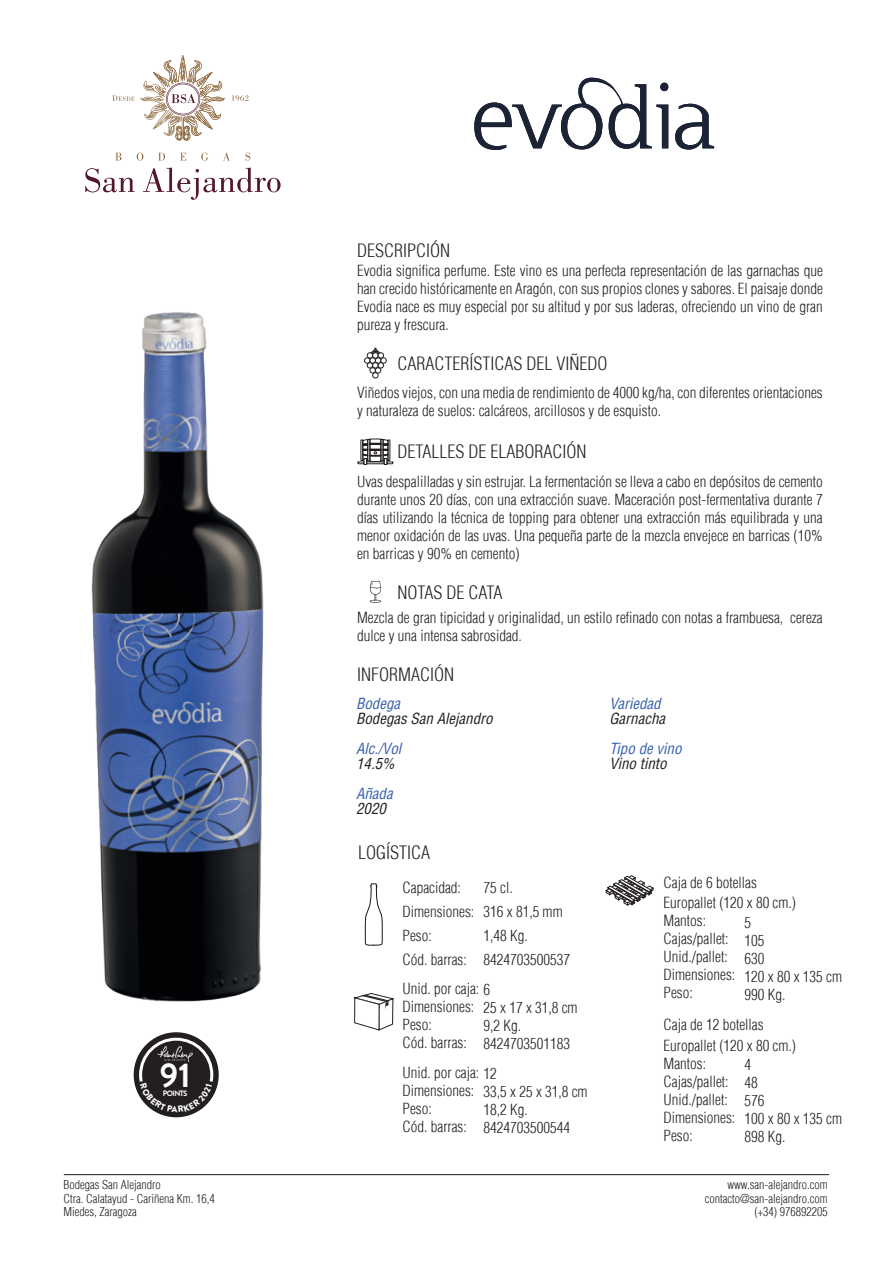
<style>
.page{position:relative;width:893px;height:1263px;background:#fff}
.page>*{position:absolute;margin:0;border:0;box-sizing:border-box;transform-origin:0 0}
.t1{font:700 34.2px "Brandon Grotesque";color:#fff}
.t2{font:300 condensed 18px "Helvetica LT";color:#231f20}
.t3{font:300 condensed 15px/18px "Helvetica LT";color:#231f20}
.t4{font:italic condensed 15px "Helvetica";color:#231f20}
.t5{font:italic condensed 15px "Helvetica";color:#3660ab}
.t6{font:300 condensed 12px/13.5px "Helvetica LT";color:#231f20}
.t7{font:700 7.8px "Brandon Grotesque";letter-spacing:-.075em;color:#fff}
</style>
<div class="page">
<svg style="left:85px;top:168px;width:49px;height:24px"></svg>
<svg style="left:143px;top:168px;width:138px;height:32px"></svg>
<svg style="left:116px;top:153px;width:5px;height:7px"></svg>
<svg style="left:137px;top:153px;width:6px;height:8px"></svg>
<svg style="left:159px;top:153px;width:6px;height:7px"></svg>
<svg style="left:181px;top:153px;width:5px;height:7px"></svg>
<svg style="left:201px;top:153px;width:7px;height:8px"></svg>
<svg style="left:224px;top:153px;width:5px;height:7px"></svg>
<svg style="left:245px;top:153px;width:5px;height:8px"></svg>
<svg style="left:232px;top:95px;width:16px;height:6px"></svg>
<svg style="left:113px;top:55px;width:112px;height:86px"></svg>
<hr style="left:64px;top:1174px;width:765px;height:1px;background:#231f20">
<svg style="left:354px;top:1021px;width:40px;height:9px"></svg>
<svg style="left:606px;top:875px;width:47px;height:30px"></svg>
<svg style="left:675px;top:104px;width:39px;height:46px"></svg>
<svg style="left:474px;top:78px;width:194px;height:72px"></svg>
<img style="left:91px;top:312px;width:304px;height:709px">
<div style="left:134px;top:1032px;width:85px;height:85px;background:#231f20;border-radius:50%"></div>
<svg style="left:138px;top:1036px;width:77px;height:76px"></svg>
<p class="t2" style="left:357px;top:239px;width:95px">DESCRIPCIÓN</p>
<p class="t3" style="left:357px;top:262px;width:467px;text-align:justify">Evodia significa perfume. Este vino es una perfecta representación de las garnachas que han crecido históricamente en Aragón, con sus propios clones y sabores. El paisaje donde Evodia nace es muy especial por su altitud y por sus laderas, ofreciendo un vino de gran pureza y frescura.</p>
<p class="t2" style="left:398px;top:352px;width:211px">CARACTERÍSTICAS DEL VIÑEDO</p>
<p class="t3" style="left:357px;top:384px;width:467px">Viñedos viejos, con una media de rendimiento de 4000 kg/ha, con diferentes orientaciones y naturaleza de suelos: calcáreos, arcillosos y de esquisto.</p>
<p class="t2" style="left:398px;top:440px;width:190px">DETALLES DE ELABORACIÓN</p>
<p class="t3" style="left:357px;top:472px;width:467px;text-align:justify">Uvas despalilladas y sin estrujar. La fermentación se lleva a cabo en depósitos de cemento durante unos 20 días, con una extracción suave. Maceración post-fermentativa durante 7 días utilizando la técnica de topping para obtener una extracción más equilibrada y una menor oxidación de las uvas. Una pequeña parte de la mezcla envejece en barricas (10% en barricas y 90% en cemento)</p>
<p class="t2" style="left:398px;top:581px;width:107px">NOTAS DE CATA</p>
<p class="t3" style="left:357px;top:608px;width:467px">Mezcla de gran tipicidad y originalidad, un estilo refinado con notas a frambuesa, cereza dulce y una intensa sabrosidad.</p>
<h1 class="t1" style="left:160px;top:1052px;width:32px">91</h1>
<p class="t7" style="left:163px;top:1088px;width:26px">POINTS</p>
<p class="t2" style="left:357px;top:663px;width:99px">INFORMACIÓN</p>
<p class="t5" style="left:356px;top:694px;width:46px">Bodega</p>
<p class="t4" style="left:356px;top:709px;width:138px">Bodegas San Alejandro</p>
<p class="t5" style="left:356px;top:739px;width:47px">Alc./Vol</p>
<p class="t4" style="left:356px;top:754px;width:40px">14.5%</p>
<p class="t5" style="left:356px;top:784px;width:38px">Añada</p>
<p class="t4" style="left:356px;top:799px;width:31px">2020</p>
<p class="t2" style="left:358px;top:841px;width:73px">LOGÍSTICA</p>
<p class="t3" style="left:403px;top:876px;width:73px;line-height:24px">Capacidad:<br>Dimensiones:<br>Peso:<br>Cód. barras:</p>
<p class="t3" style="left:484px;top:876px;width:88px;line-height:24px">75 cl.<br>316 x 81,5 mm<br>1,48 Kg.<br>8424703500537</p>
<p class="t3" style="left:403px;top:979px;width:78px">Unid. por caja:<br>Dimensiones:<br>Peso:<br>Cód. barras:</p>
<p class="t3" style="left:484px;top:981px;width:96px">6<br>25 x 17 x 31,8 cm<br>9,2 Kg.<br>8424703501183</p>
<p class="t3" style="left:403px;top:1063px;width:78px">Unid. por caja:<br>Dimensiones:<br>Peso:<br>Cód. barras:</p>
<p class="t3" style="left:484px;top:1065px;width:106px">12<br>33,5 x 25 x 31,8 cm<br>18,2 Kg.<br>8424703500544</p>
<p class="t5" style="left:609px;top:694px;width:53px">Variedad</p>
<p class="t4" style="left:609px;top:709px;width:57px">Garnacha</p>
<p class="t5" style="left:609px;top:739px;width:74px">Tipo de vino</p>
<p class="t4" style="left:609px;top:754px;width:59px">Vino tinto</p>
<p class="t3" style="left:664px;top:873px;width:95px">Caja de 6 botellas</p>
<p class="t3" style="left:745px;top:893px;width:53px;line-height:19.5px;text-indent:-81px">Europallet (120 x 80 cm.)<br>5</p>
<p class="t3" style="left:745px;top:931px;width:99px">105<br>630<br>120 x 80 x 135 cm<br>990 Kg.</p>
<p class="t3" style="left:664px;top:912px;width:73px">Mantos:<br>Cajas/pallet:<br>Unid./pallet:<br>Dimensiones:<br>Peso:</p>
<p class="t3" style="left:664px;top:1016px;width:101px">Caja de 12 botellas</p>
<p class="t3" style="left:745px;top:1035px;width:53px;line-height:19.5px;text-indent:-81px">Europallet (120 x 80 cm.)<br>4</p>
<p class="t3" style="left:745px;top:1074px;width:99px">48<br>576<br>100 x 80 x 135 cm<br>898 Kg.</p>
<p class="t3" style="left:664px;top:1054px;width:73px">Mantos:<br>Cajas/pallet:<br>Unid./pallet:<br>Dimensiones:<br>Peso:</p>
<p class="t6" style="left:64px;top:1178px;width:153px">Bodegas San Alejandro<br>Ctra. Calatayud - Cariñena Km. 16,4<br>Miedes, Zaragoza</p>
<p class="t6" style="left:705px;top:1178px;width:124px;text-align:right">www.san-alejandro.com contacto@san-alejandro.com (+34) 976892205</p>
</div>
